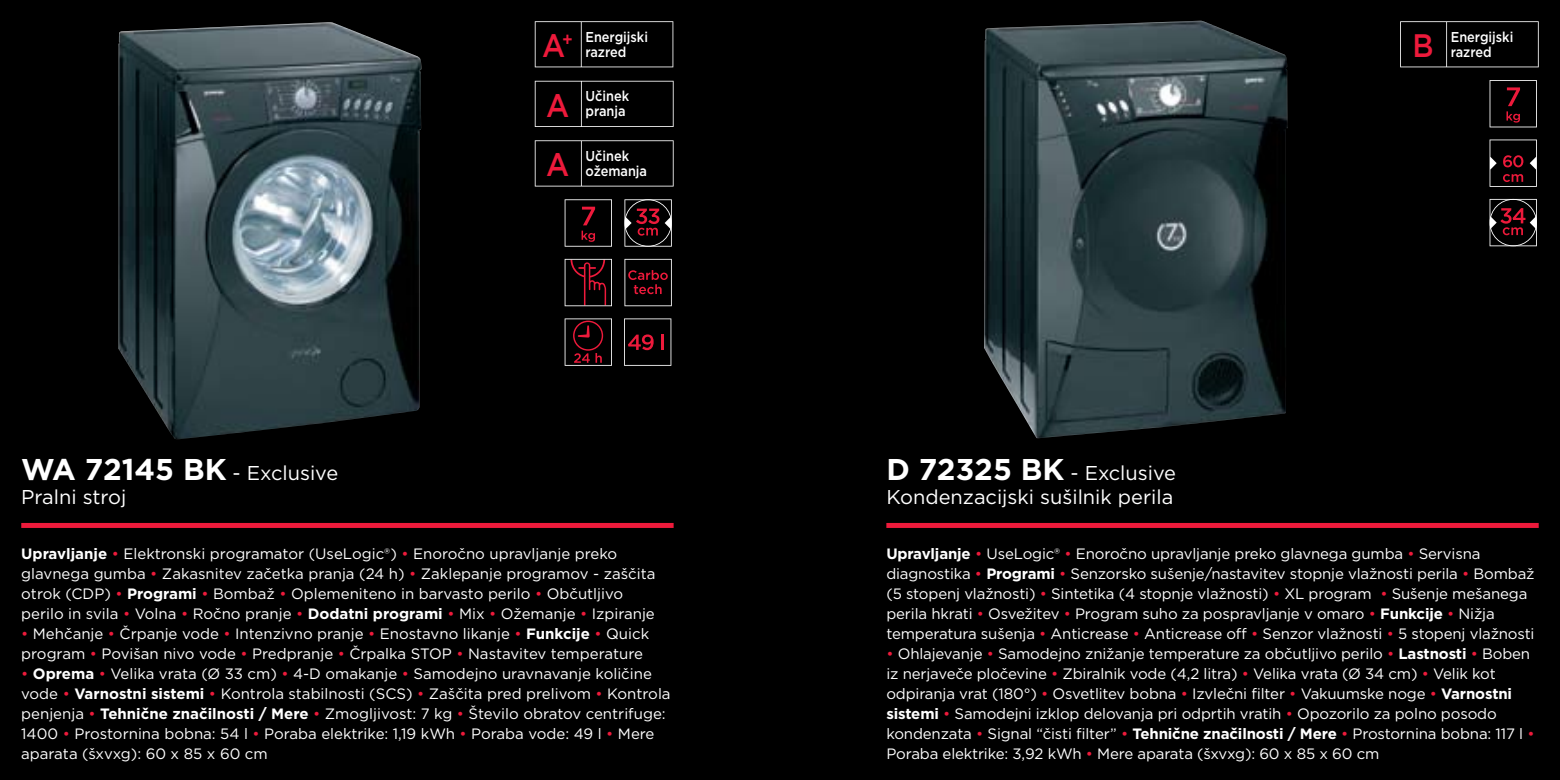
<style>
.page{position:relative;width:1560px;height:780px;background:#fff}
.page>*{position:absolute;margin:0;border:0;box-sizing:border-box;transform-origin:0 0}
.t1{font:500 32.5px "Gotham";color:#ed1a3b;scale:.9 1}
.t2{font:20px/24px "Gotham";color:#fff}
.t3{font:15px/20px "Gotham";letter-spacing:-.01em;color:#fff}
.t4{font:500 14.25px/15px "Gotham";color:#fff;scale:.89 1}
.s1{font-size:32.5px;color:#ed1a3b}
.s2{font-size:19px;color:#ed1a3b}
.s3{font-weight:700;font-size:30px}
.s4{font-weight:700}
.s5{color:#ed1a3b}
</style>
<div class="page">
<div style="left:0;top:0;width:1559px;height:780px;background:#000"></div>
<svg style="left:564px;top:199px;width:48px;height:48px"></svg>
<svg style="left:1489px;top:80px;width:47px;height:47px"></svg>
<svg style="left:624px;top:199px;width:47px;height:48px"></svg>
<svg style="left:564px;top:259px;width:48px;height:47px"></svg>
<svg style="left:1489px;top:139px;width:47px;height:48px"></svg>
<svg style="left:624px;top:259px;width:47px;height:47px"></svg>
<svg style="left:564px;top:318px;width:48px;height:48px"></svg>
<svg style="left:1489px;top:199px;width:47px;height:47px"></svg>
<svg style="left:624px;top:318px;width:47px;height:48px"></svg>
<svg style="left:534px;top:81px;width:139px;height:46px"></svg>
<svg style="left:534px;top:140px;width:139px;height:46px"></svg>
<svg style="left:534px;top:21px;width:139px;height:46px"></svg>
<svg style="left:1400px;top:21px;width:138px;height:46px"></svg>
<div style="left:21px;top:523px;width:652px;height:5px;background:#ed1a3b"></div>
<div style="left:886px;top:523px;width:652px;height:5px;background:#ed1a3b"></div>
<img style="left:984px;top:21px;width:303px;height:417px">
<img style="left:118px;top:22px;width:303px;height:417px">
<p class="t4" style="left:585px;top:29px;width:72px;text-indent:-43px"><span class="s1">A</span><span class="s2">+</span> Energijski razred</p>
<h1 class="t1" style="left:1412px;top:24px;width:25px">B</h1>
<p class="t4" style="left:1450px;top:29px;width:72px">Energijski razred</p>
<h2 class="t2" style="left:21px;top:460px;width:318px"><span class="s3">WA 72145 BK</span> - Exclusive<br>Pralni stroj</h2>
<h1 class="t1" style="left:546px;top:84px;width:27px">A</h1>
<p class="t4" style="left:585px;top:89px;width:51px">Učinek pranja</p>
<h1 class="t1" style="left:546px;top:143px;width:27px">A</h1>
<p class="t4" style="left:585px;top:148px;width:71px">Učinek ožemanja</p>
<p class="t3" style="left:21px;top:543px;width:635px"><span class="s4">Upravljanje</span> <span class="s5">•</span> Elektronski programator (UseLogic®) <span class="s5">•</span> Enoročno upravljanje preko glavnega gumba <span class="s5">•</span> Zakasnitev začetka pranja (24 h) <span class="s5">•</span> Zaklepanje programov - zaščita otrok (CDP) <span class="s5">•</span> <span class="s4">Programi</span> <span class="s5">•</span> Bombaž <span class="s5">•</span> Oplemeniteno in barvasto perilo <span class="s5">•</span> Občutljivo perilo in svila <span class="s5">•</span> Volna <span class="s5">•</span> Ročno pranje <span class="s5">•</span> <span class="s4">Dodatni programi</span> <span class="s5">•</span> Mix <span class="s5">•</span> Ožemanje <span class="s5">•</span> Izpiranje</p>
<p class="t3" style="left:21px;top:623px;width:629px"><span class="s5">•</span> Mehčanje <span class="s5">•</span> Črpanje vode <span class="s5">•</span> Intenzivno pranje <span class="s5">•</span> Enostavno likanje <span class="s5">•</span> <span class="s4">Funkcije</span> <span class="s5">•</span> Quick program <span class="s5">•</span> Povišan nivo vode <span class="s5">•</span> Predpranje <span class="s5">•</span> Črpalka STOP <span class="s5">•</span> Nastavitev temperature</p>
<p class="t3" style="left:21px;top:663px;width:650px"><span class="s5">•</span> <span class="s4">Oprema</span> <span class="s5">•</span> Velika vrata (Ø 33 cm) <span class="s5">•</span> 4-D omakanje <span class="s5">•</span> Samodejno uravnavanje količine vode <span class="s5">•</span> <span class="s4">Varnostni sistemi</span> <span class="s5">•</span> Kontrola stabilnosti (SCS) <span class="s5">•</span> Zaščita pred prelivom <span class="s5">•</span> Kontrola penjenja <span class="s5">•</span> <span class="s4">Tehnične značilnosti / Mere</span> <span class="s5">•</span> Zmogljivost: 7 kg <span class="s5">•</span> Število obratov centrifuge:<br>1400 <span class="s5">•</span> Prostornina bobna: 54 l <span class="s5">•</span> Poraba elektrike: 1,19 kWh <span class="s5">•</span> Poraba vode: 49 l <span class="s5">•</span> Mere aparata (šxvxg): 60 x 85 x 60 cm</p>
<h2 class="t2" style="left:886px;top:460px;width:291px"><span class="s3">D 72325 BK</span> - Exclusive<br>Kondenzacijski sušilnik perila</h2>
<p class="t3" style="left:886px;top:543px;width:649px"><span class="s4">Upravljanje</span> <span class="s5">•</span> UseLogic® <span class="s5">•</span> Enoročno upravljanje preko glavnega gumba <span class="s5">•</span> Servisna diagnostika <span class="s5">•</span> <span class="s4">Programi</span> <span class="s5">•</span> Senzorsko sušenje/nastavitev stopnje vlažnosti perila <span class="s5">•</span> Bombaž (5 stopenj vlažnosti) <span class="s5">•</span> Sintetika (4 stopnje vlažnosti) <span class="s5">•</span> XL program <span class="s5">•</span> Sušenje mešanega perila hkrati <span class="s5">•</span> Osvežitev <span class="s5">•</span> Program suho za pospravljanje v omaro <span class="s5">•</span> <span class="s4">Funkcije</span> <span class="s5">•</span> Nižja temperatura sušenja <span class="s5">•</span> Anticrease <span class="s5">•</span> Anticrease off <span class="s5">•</span> Senzor vlažnosti <span class="s5">•</span> 5 stopenj vlažnosti</p>
<p class="t3" style="left:886px;top:643px;width:649px"><span class="s5">•</span> Ohlajevanje <span class="s5">•</span> Samodejno znižanje temperature za občutljivo perilo <span class="s5">•</span> <span class="s4">Lastnosti</span> <span class="s5">•</span> Boben iz nerjaveče pločevine <span class="s5">•</span> Zbiralnik vode (4,2 litra) <span class="s5">•</span> Velika vrata (Ø 34 cm) <span class="s5">•</span> Velik kot odpiranja vrat (180°) <span class="s5">•</span> Osvetlitev bobna <span class="s5">•</span> Izvlečni filter <span class="s5">•</span> Vakuumske noge <span class="s5">•</span> <span class="s4">Varnostni sistemi</span> <span class="s5">•</span> Samodejni izklop delovanja pri odprtih vratih <span class="s5">•</span> Opozorilo za polno posodo kondenzata <span class="s5">•</span> Signal “čisti filter” <span class="s5">•</span> <span class="s4">Tehnične značilnosti / Mere</span> <span class="s5">•</span> Prostornina bobna: 117 l <span class="s5">• </span>Poraba elektrike: 3,92 kWh <span class="s5">•</span> Mere aparata (šxvxg): 60 x 85 x 60 cm</p>
</div>
